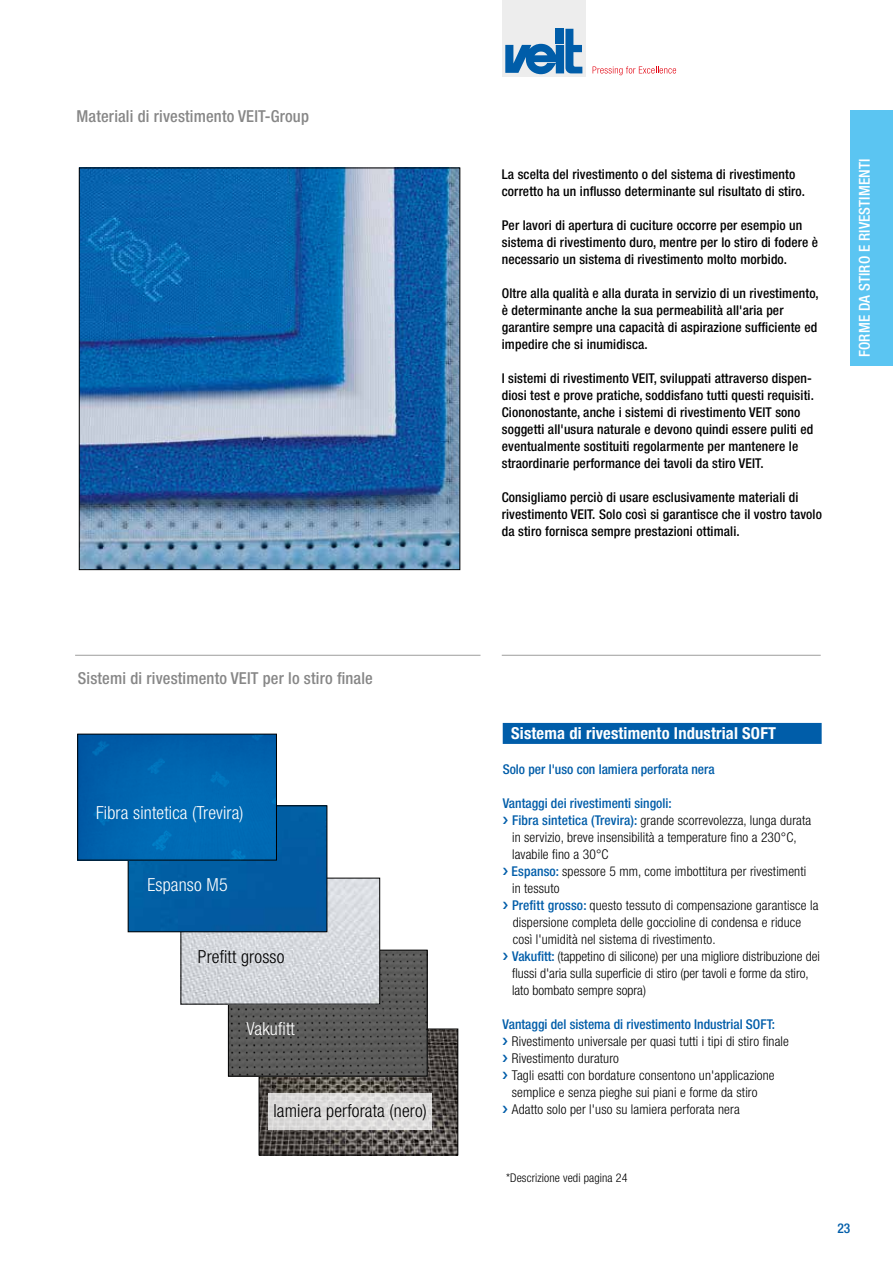
<style>
.page{position:relative;width:893px;height:1263px;background:#fff}
.page>*{position:absolute;margin:0;border:0;box-sizing:border-box;transform-origin:0 0}
.t1{font:300 condensed 18px "Helvetica Neue LT Std";letter-spacing:.01em;color:#fff}
.t2{font:300 condensed 18px "Helvetica Neue LT Std";letter-spacing:.01em;color:#000}
.t3{font:500 condensed 16.5px "Helvetica Neue LT Std";letter-spacing:.01em;color:#878787}
.t4{font:700 condensed 16.5px "Helvetica Neue LT Std";letter-spacing:.01em;color:#fff}
.t5{font:500 condensed 15px "Helvetica Neue LT Std";letter-spacing:.01em;color:#fff}
.t6{font:500 condensed 13.5px/17px "Helvetica Neue LT Std";letter-spacing:.01em;color:#000}
.t7{font:300 condensed 13.5px/17px "Helvetica Neue LT Std";letter-spacing:.01em;color:#000}
.t8{font:500 condensed 13.5px "Helvetica Neue LT Std";color:#005da9}
.t9{font:300 condensed 12px "Helvetica Neue LT Std";letter-spacing:.01em;color:#000}
.s1{font-weight:500;color:#005da9}
</style>
<div class="page">
<div style="left:502px;top:0;width:83px;height:76px;background:#ededed"></div>
<svg style="left:505px;top:29px;width:77px;height:45px"></svg>
<div style="left:556px;top:29px;width:8px;height:15px;background:#005da9"></div>
<svg style="left:593px;top:66px;width:83px;height:9px"></svg>
<hr style="left:75px;top:655px;width:405px;height:1px;background:#9d9d9c">
<hr style="left:502px;top:655px;width:319px;height:1px;background:#9d9d9c">
<img style="left:81px;top:170px;width:377px;height:398px">
<div style="left:79px;top:168px;width:381px;height:402px;border:1px solid #000"></div>
<img style="left:261px;top:1031px;width:195px;height:122px">
<div style="left:259px;top:1029px;width:199px;height:126px;border:1px solid #000"></div>
<img style="left:230px;top:952px;width:195px;height:122px">
<div style="left:228px;top:950px;width:199px;height:126px;border:1px solid #000"></div>
<img style="left:183px;top:880px;width:195px;height:122px">
<div style="left:130px;top:808px;width:195px;height:122px;background:#025ca2"></div>
<div style="left:128px;top:806px;width:199px;height:126px;border:1px solid #000"></div>
<img style="left:79px;top:736px;width:196px;height:122px">
<div style="left:77px;top:734px;width:200px;height:126px;border:1px solid #000"></div>
<div style="left:503px;top:723px;width:319px;height:21px;background:#005da9"></div>
<svg style="left:268px;top:1094px;width:163px;height:36px;background:#dcdbda"></svg>
<div style="left:850px;top:111px;width:43px;height:255px;background:#5bc5f2"></div>
<p class="t3" style="left:77px;top:107px;width:234px">Materiali di rivestimento VEIT-Group</p>
<p class="t3" style="left:78px;top:668px;width:296px">Sistemi di rivestimento VEIT per lo stiro finale</p>
<h1 class="t1" style="left:96px;top:802px;width:149px">Fibra sintetica (Trevira)</h1>
<h1 class="t1" style="left:147px;top:874px;width:82px">Espanso M5</h1>
<h1 class="t2" style="left:198px;top:946px;width:88px">Prefitt grosso</h1>
<h1 class="t1" style="left:246px;top:1018px;width:50px">Vakufitt</h1>
<h1 class="t2" style="left:273px;top:1100px;width:155px">lamiera perforata (nero)</h1>
<p class="t6" style="left:502px;top:165px;width:303px">La scelta del rivestimento o del sistema di rivestimento corretto ha un influsso determinante sul risultato di stiro.</p>
<p class="t6" style="left:502px;top:216px;width:318px">Per lavori di apertura di cuciture occorre per esempio un sistema di rivestimento duro, mentre per lo stiro di fodere è necessario un sistema di rivestimento molto morbido.</p>
<p class="t6" style="left:502px;top:284px;width:318px">Oltre alla qualità e alla durata in servizio di un rivestimento, è determinante anche la sua permeabilità all'aria per garantire sempre una capacità di aspirazione sufficiente ed impedire che si inumidisca.</p>
<p class="t6" style="left:502px;top:369px;width:313px">I sistemi di rivestimento VEIT, sviluppati attraverso dispen&shy;diosi test e prove pratiche, soddisfano tutti questi requisiti.<br>Ciononostante, anche i sistemi di rivestimento VEIT sono soggetti all'usura naturale e devono quindi essere puliti ed eventualmente sostituiti regolarmente per mantenere le straordinarie performance dei tavoli da stiro VEIT.</p>
<p class="t6" style="left:502px;top:488px;width:322px">Consigliamo perciò di usare esclusivamente materiali di rivestimento VEIT. Solo così si garantisce che il vostro tavolo da stiro fornisca sempre prestazioni ottimali.</p>
<p class="t5" style="left:855px;top:357px;width:200px;rotate:-90deg">FORME DA STIRO E RIVESTIMENTI</p>
<p class="t4" style="left:511px;top:723px;width:266px">Sistema di rivestimento Industrial SOFT</p>
<p class="t8" style="left:503px;top:761px;width:213px">Solo per l'uso con lamiera perforata nera</p>
<p class="t7" style="left:512px;top:795px;width:310px;text-indent:-9px"><span class="s1">Vantaggi dei rivestimenti singoli:<br>Fibra sintetica (Trevira):</span> grande scorrevolezza, lunga durata in servizio, breve insensibilità a temperature fino a 230°C, lavabile fino a 30°C<br><span class="s1">Espanso:</span> spessore 5 mm, come imbottitura per rivestimenti<br>in tessuto<br><span class="s1">Prefitt grosso:</span> questo tessuto di compensazione garantisce la dispersione completa delle goccioline di condensa e riduce così l'umidità nel sistema di rivestimento.<br><span class="s1">Vakufitt:</span> (tappetino di silicone) per una migliore distribuzione dei flussi d'aria sulla superficie di stiro (per tavoli e forme da stiro, lato bombato sempre sopra)</p>
<p class="t8" style="left:503px;top:1016px;width:274px">Vantaggi del sistema di rivestimento Industrial SOFT:</p>
<p class="t7" style="left:512px;top:1033px;width:279px">Rivestimento universale per quasi tutti i tipi di stiro finale Rivestimento duraturo<br>Tagli esatti con bordature consentono un'applicazione semplice e senza pieghe sui piani e forme da stiro Adatto solo per l'uso su lamiera perforata nera</p>
<p class="t9" style="left:506px;top:1171px;width:123px">*Descrizione vedi pagina 24</p>
<p class="t8" style="left:837px;top:1220px;width:15px">23</p>
</div>
